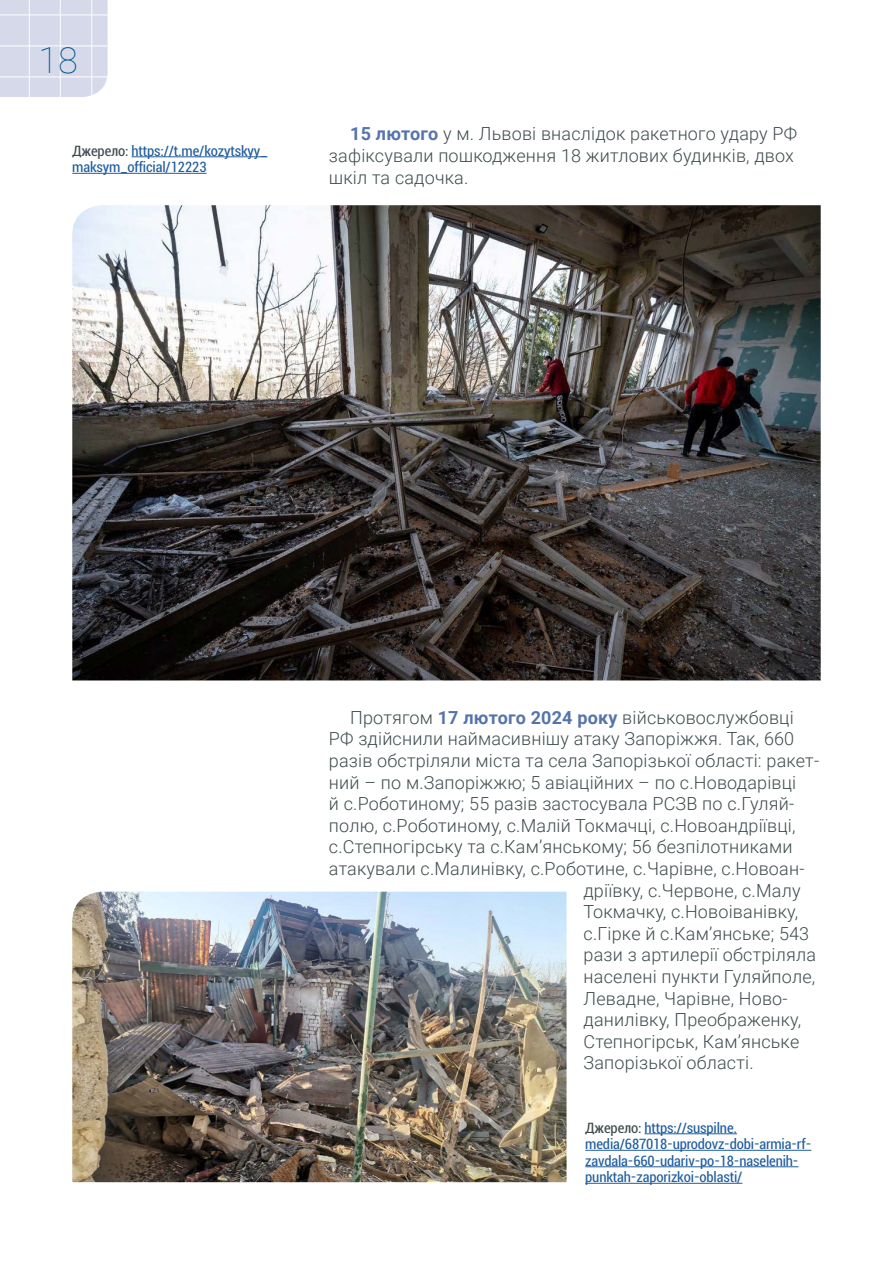
<style>
.page{position:relative;width:893px;height:1263px;background:#fff}
.page>*{position:absolute;margin:0;border:0;box-sizing:border-box;transform-origin:0 0}
.t1{font:100 36px "Roboto";color:#00538e}
.Basic_TXT{font:300 18px/21.6px "Roboto";letter-spacing:.01em;color:#3f4c4e}
.Photo-pidpys{font:condensed 15px/16.5px "Roboto";letter-spacing:-.01em;color:#215e9e}
.s1{color:#3f4c4e}
.s2{font-weight:700;color:#5674ac}
</style>
<div class="page">
<img style="left:72px;top:205px;width:749px;height:475px">
<hr style="left:131px;top:156px;width:136px;height:1px;background:#215e9e">
<hr style="left:72px;top:173px;width:135px;height:1px;background:#215e9e">
<hr style="left:644px;top:1133px;width:93px;height:1px;background:#215e9e">
<hr style="left:585px;top:1150px;width:226px;height:1px;background:#215e9e">
<hr style="left:585px;top:1166px;width:214px;height:1px;background:#215e9e">
<hr style="left:585px;top:1183px;width:157px;height:1px;background:#215e9e">
<img style="left:72px;top:892px;width:494px;height:290px">
<svg style="left:0;top:0;width:108px;height:97px;background:#d6dae9"></svg>
<hr style="left:0;top:77px;width:108px;height:1px;background:#fff">
<hr style="left:0;top:46px;width:108px;height:1px;background:#fff">
<hr style="left:0;top:15px;width:108px;height:1px;background:#fff">
<hr style="left:91px;top:0;width:1px;height:97px;background:#fff">
<hr style="left:60px;top:0;width:1px;height:97px;background:#fff">
<hr style="left:29px;top:0;width:1px;height:97px;background:#fff">
<h1 class="t1" style="left:39px;top:35px;width:41px">18</h1>
<p class="Photo-pidpys" style="left:72px;top:142px;width:197px"><span class="s1">Джерело:</span> https://t.me/kozytskyy_ maksym_official/12223</p>
<p class="Basic_TXT" style="left:329px;top:123px;width:470px;text-indent:21px"><span class="s2">15 лютого</span> у м. Львові внаслідок ракетного удару РФ зафіксували пошкодження 18 житлових будинків, двох шкіл та садочка.</p>
<p class="Basic_TXT" style="left:350px;top:706px;width:445px">Протягом <span class="s2">17 лютого 2024 року</span> військовослужбовці</p>
<p class="Basic_TXT" style="left:329px;top:727px;width:467px">РФ здійснили наймасивнішу атаку Запоріжжя. Так, 660</p>
<p class="Basic_TXT" style="left:329px;top:749px;width:492px">разів обстріляли міста та села Запорізької області: ракет-</p>
<p class="Basic_TXT" style="left:329px;top:771px;width:469px">ний – по м.Запоріжжю; 5 авіаційних – по с.Новодарівці</p>
<p class="Basic_TXT" style="left:329px;top:792px;width:467px">й с.Роботиному; 55 разів застосувала РСЗВ по с.Гуляй-</p>
<p class="Basic_TXT" style="left:329px;top:814px;width:468px">полю, с.Роботиному, с.Малій Токмачці, с.Новоандріївці,</p>
<p class="Basic_TXT" style="left:329px;top:835px;width:465px">с.Степногірську та с.Кам’янському; 56 безпілотниками</p>
<p class="Basic_TXT" style="left:329px;top:857px;width:477px">атакували с.Малинівку, с.Роботине, с.Чарівне, с.Новоан-</p>
<p class="Basic_TXT" style="left:583px;top:879px;width:219px">дріївку, с.Червоне, с.Малу</p>
<p class="Basic_TXT" style="left:583px;top:900px;width:216px">Токмачку, с.Новоіванівку,</p>
<p class="Basic_TXT" style="left:583px;top:922px;width:227px">с.Гірке й с.Кам’янське; 543</p>
<p class="Basic_TXT" style="left:583px;top:943px;width:234px">рази з артилерії обстріляла</p>
<p class="Basic_TXT" style="left:583px;top:965px;width:233px">населені пункти Гуляйполе,</p>
<p class="Basic_TXT" style="left:583px;top:987px;width:206px">Левадне, Чарівне, Ново-</p>
<p class="Basic_TXT" style="left:583px;top:1008px;width:219px">данилівку, Преображенку,</p>
<p class="Basic_TXT" style="left:583px;top:1030px;width:217px">Степногірськ, Кам’янське</p>
<p class="Basic_TXT" style="left:583px;top:1051px;width:172px">Запорізької області.</p>
<p class="Photo-pidpys" style="left:585px;top:1119px;width:228px"><span class="s1">Джерело:</span> https://suspilne. media/687018-uprodovz-dobi-armia-rf&shy;zavdala-660-udariv-po-18-naselenih&shy;punktah-zaporizkoi-oblasti/</p>
</div>
